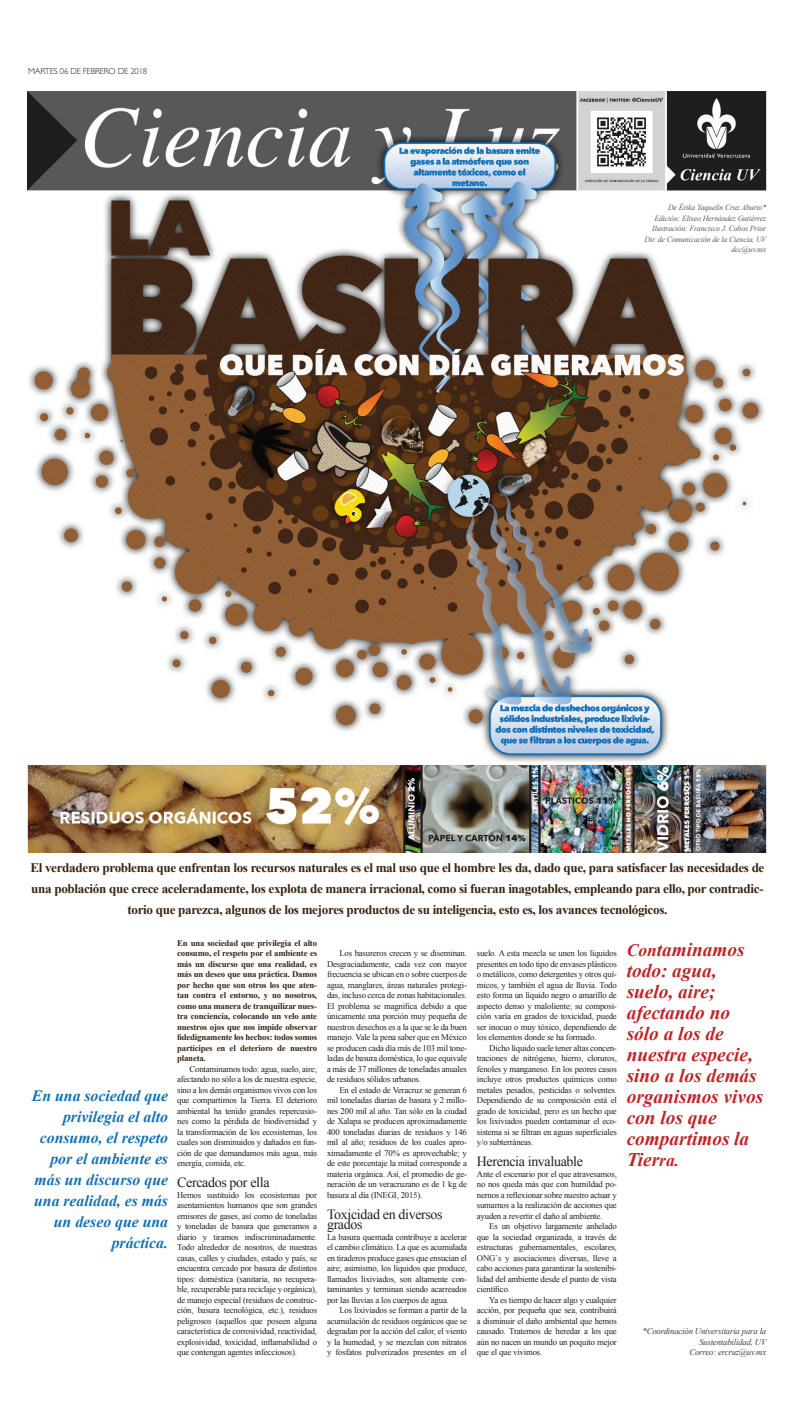
<style>
.page{position:relative;width:794px;height:1427px;background:#fff}
.page>*{position:absolute;margin:0;border:0;box-sizing:border-box;transform-origin:0 0}
.t1{font:italic 700 19.25px/21px "Times New Roman";color:#bf2428}
.t2{font:italic 700 15.75px/21px "Times New Roman";color:#1371b2;text-align:right}
.t3{font:14px/10.5px "Times New Roman";letter-spacing:-.025em;color:#231f20}
.t4{font:700 13.12px/21px "Times New Roman";letter-spacing:-.025em;color:#3b2511;text-align:center}
.t5{font:8.75px/10.5px "Times New Roman";letter-spacing:-.02em;color:#231f20;text-align:justify}
.t6{font:700 8.75px/10.5px "Times New Roman";letter-spacing:-.02em;color:#3b2511;text-align:justify}
.t7{font:italic 8.75px/10.5px "Times New Roman";letter-spacing:-.02em;color:#3e3e3f;text-align:right}
.t8{font:300 8.75px "Gill Sans";letter-spacing:-.025em;color:#231f20}
.t9{font:italic 7.88px/10.5px "Times New Roman";letter-spacing:-.02em;color:#57585a;text-align:right}
.s1{font-size:17.5px}
</style>
<div class="page">
<img style="left:27px;top:92px;width:739px;height:760px">
<p class="t8" style="left:28px;top:64px;width:121px">MARTES 06 DE FEBRERO DE 2018</p>
<p class="t9" style="left:644px;top:202px;width:123px">De Érika Yaquelín Cruz Aburto*<br>Edición: Eliseo Hernández Gutiérrez<br>Ilustración: Francisco J. Cobos Prior<br>Dir. de Comunicación de la Ciencia, UV dcc@uv.mx</p>
<p class="t4" style="left:30px;top:856px;width:735px">El verdadero problema que enfrentan los recursos naturales es el mal uso que el hombre les da, dado que, para satisfacer las necesidades de una población que crece aceleradamente, los explota de manera irracional, como si fueran inagotables, empleando para ello, por contradic&shy;torio que parezca, algunos de los mejores productos de su inteligencia, esto es, los avances tecnológicos.</p>
<p class="t5" style="left:327px;top:947px;width:141px;text-indent:12px">Los basureros crecen y se diseminan.<br>Desgraciadamente, cada vez con mayor frecuencia se ubican en o sobre cuerpos de agua, manglares, áreas naturales protegi&shy;das, incluso cerca de zonas habitacionales.<br>El problema se magnifica debido a que únicamente una porción muy pequeña de nuestros desechos es a la que se le da buen manejo. Vale la pena saber que en México se producen cada día más de 103 mil tone&shy;ladas de basura doméstica, lo que equivale a más de 37 millones de toneladas anuales de residuos sólidos urbanos.</p>
<p class="t5" style="left:327px;top:1084px;width:141px;text-indent:12px">En el estado de Veracruz se generan 6 mil toneladas diarias de basura y 2 millo&shy;nes 200 mil al año. Tan sólo en la ciudad de Xalapa se producen aproximadamente 400 toneladas diarias de residuos y 146 mil al año; residuos de los cuales apro&shy;ximadamente el 70% es aprovechable; y de este porcentaje la mitad corresponde a materia orgánica. Así, el promedio de ge&shy;neración de un veracruzano es de 1 kg de basura al día (INEGI, 2015).</p>
<h3 class="t3" style="left:327px;top:1208px;width:117px">Toxicidad en diversos grados</h3>
<p class="t5" style="left:327px;top:1231px;width:141px">La basura quemada contribuye a acelerar el cambio climático. La que es acumulada en tiraderos produce gases que ensucian el aire; asimismo, los líquidos que produce, llamados lixiviados, son altamente con&shy;taminantes y terminan siendo acarreados por las lluvias a los cuerpos de agua.</p>
<p class="t5" style="left:327px;top:1304px;width:141px;text-indent:12px">Los lixiviados se forman a partir de la acumulación de residuos orgánicos que se degradan por la acción del calor, el viento y la humedad, y se mezclan con nitratos y fosfatos pulverizados presentes en el</p>
<p class="t6" style="left:177px;top:937px;width:142px">En una sociedad que privilegia el alto consumo, el respeto por el ambiente es más un discurso que una realidad, es más un deseo que una práctica. Damos por hecho que son otros los que aten&shy;tan contra el entorno, y no nosotros, como una manera de tranquilizar nues&shy;tra conciencia, colocando un velo ante nuestros ojos que nos impide observar fidedignamente los hechos: todos somos partícipes en el deterioro de nuestro planeta.</p>
<p class="t5" style="left:177px;top:1063px;width:141px;text-indent:12px">Contaminamos todo: agua, suelo, aire; afectando no sólo a los de nuestra especie, sino a los demás organismos vivos con los que compartimos la Tierra. El deterioro ambiental ha tenido grandes repercusio&shy;nes como la pérdida de biodiversidad y la transformación de los ecosistemas, los cuales son disminuidos y dañados en fun&shy;ción de que demandamos más agua, más energía, comida, etc.</p>
<h3 class="t3" style="left:177px;top:1176px;width:94px">Cercados por ella</h3>
<p class="t5" style="left:177px;top:1189px;width:141px">Hemos sustituido los ecosistemas por asentamientos humanos que son grandes emisores de gases, así como de toneladas y toneladas de basura que generamos a diario y tiramos indiscriminadamente.<br>Todo alrededor de nosotros, de nuestras casas, calles y ciudades, estado y país, se encuentra cercado por basura de distintos tipos: doméstica (sanitaria, no recupera&shy;ble, recuperable para reciclaje y orgánica), de manejo especial (residuos de construc&shy;ción, basura tecnológica, etc.), residuos peligrosos (aquellos que poseen alguna característica de corrosividad, reactividad, explosividad, toxicidad, inflamabilidad o que contengan agentes infecciosos).</p>
<h1 class="t1" style="left:627px;top:938px;width:138px"><span class="s1">Con</span>taminamos todo: agua, suelo, aire; afectando no sólo a los de nuestra especie, sino a los demás organismos vivos con los que compartimos la<br>Tier<span class="s1">ra.</span></h1>
<p class="t5" style="left:477px;top:947px;width:141px">suelo. A esta mezcla se unen los líquidos presentes en todo tipo de envases plásticos o metálicos, como detergentes y otros quí&shy;micos, y también el agua de lluvia. Todo esto forma un líquido negro o amarillo de aspecto denso y maloliente; su composi&shy;ción varía en grados de toxicidad, puede ser inocuo o muy tóxico, dependiendo de los elementos donde se ha formado.</p>
<p class="t5" style="left:477px;top:1042px;width:141px;text-indent:12px">Dicho líquido suele tener altas concen&shy;traciones de nitrógeno, hierro, cloruros, fenoles y manganeso. En los peores casos incluye otros productos químicos como metales pesados, pesticidas o solventes.<br>Dependiendo de su composición está el grado de toxicidad, pero es un hecho que los lixiviados pueden contaminar el eco&shy;sistema si se filtran en aguas superficiales y/o subterráneas.</p>
<h3 class="t3" style="left:477px;top:1155px;width:108px">Herencia invaluable</h3>
<p class="t5" style="left:477px;top:1168px;width:141px">Ante el escenario por el que atravesamos, no nos queda más que con humildad po&shy;nernos a reflexionar sobre nuestro actuar y sumarnos a la realización de acciones que ayuden a revertir el daño al ambiente.</p>
<p class="t5" style="left:477px;top:1220px;width:141px;text-indent:12px">Es un objetivo largamente anhelado que la sociedad organizada, a través de estructuras gubernamentales, escolares, ONG´s y asociaciones diversas, lleve a cabo acciones para garantizar la sostenibi&shy;lidad del ambiente desde el punto de vista científico.</p>
<p class="t5" style="left:477px;top:1294px;width:141px;text-indent:12px">Ya es tiempo de hacer algo y cualquier acción, por pequeña que sea, contribuirá a disminuir el daño ambiental que hemos causado. Tratemos de heredar a los que aún no nacen un mundo un poquito mejor que el que vivimos.</p>
<h2 class="t2" style="left:32px;top:1084px;width:138px">En una sociedad que privilegia el alto consumo, el respeto por el ambiente es más un discurso que una realidad, es más un deseo que una práctica.</h2>
<p class="t7" style="left:642px;top:1325px;width:125px">*Coordinación Universitaria para la<br>Sustentabilidad, UV<br>Correo: ercruz@uv.mx</p>
</div>
